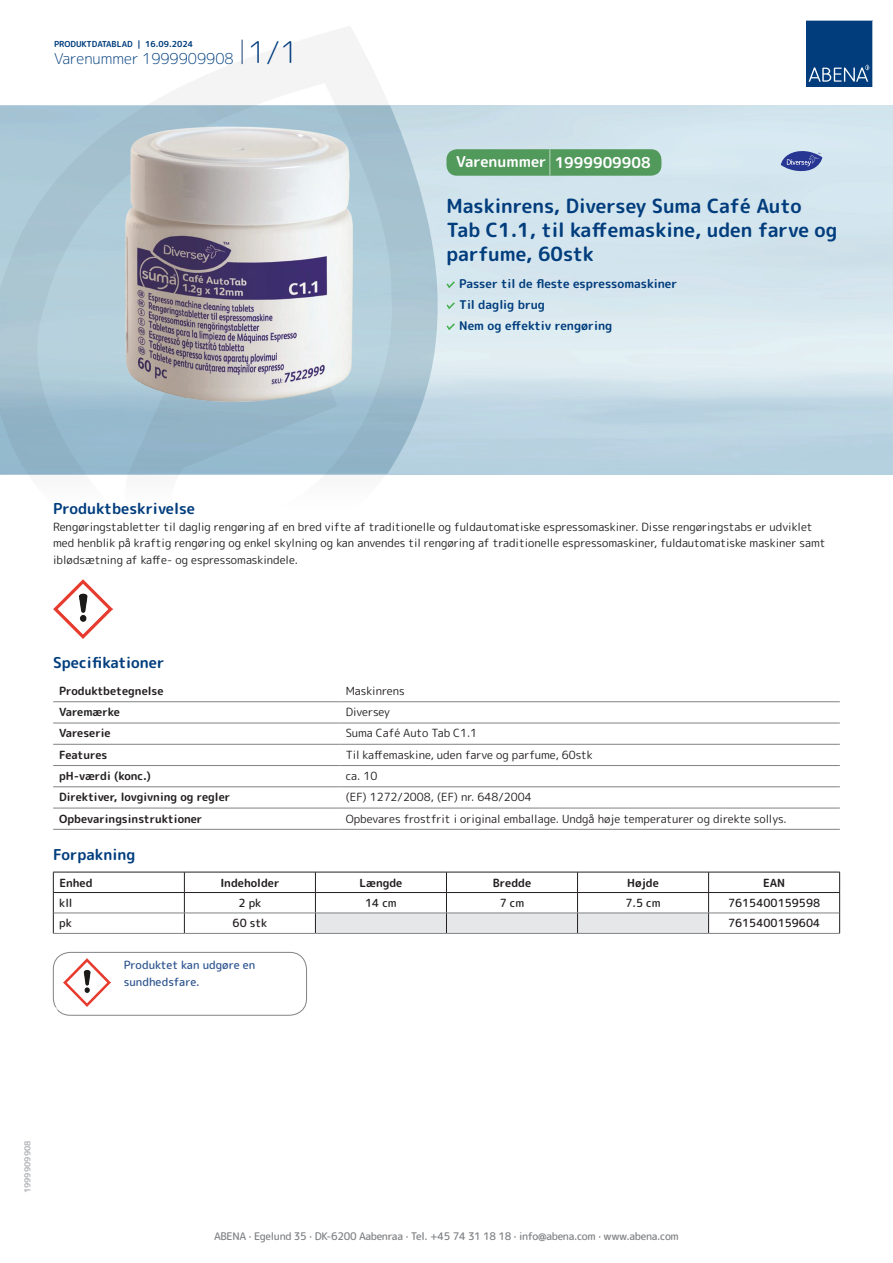
<style>
.page{position:relative;width:893px;height:1263px;background:#fff}
.page>*{position:absolute;margin:0;border:0;box-sizing:border-box;transform-origin:0 0}
.t1{font:700 19.5px/24px "Rounded Mplus 1 c";color:#013d7d}
.t2{font:700 15px "Rounded Mplus 1 c";color:#013d7d}
.t3{font:300 15px "Rounded Mplus 1 c";color:#013d7d}
.t4{font:700 15px "Rounded Mplus 1 c";color:#fff}
.t5{font:700 12px/21px "Rounded Mplus 1 c";color:#013d7d}
.t6{font:11.25px/16.5px "Rounded Mplus 1 c";color:#231f20}
.t7{font:700 11.25px "Rounded Mplus 1 c";color:#231f20}
.t8{font:500 11.25px "Rounded Mplus 1 c";color:#231f20}
.t9{font:500 11.25px/16.5px "Rounded Mplus 1 c";color:#305691}
.t10{font:500 10.5px "Rounded Mplus 1 c";letter-spacing:-.03em;color:#808285}
.t11{font:700 10.5px "Rounded Mplus 1 c";color:#fff}
.t12{font:700 8.25px "Rounded Mplus 1 c";color:#013d7d}
.t13{font:700 8.25px "Rounded Mplus 1 c";color:#b2b3b7}
.s1{font-size:30px}
.s2{font-size:25.5px}
</style>
<div class="page">
<svg style="left:0;top:26px;width:439px;height:584px"></svg>
<svg style="left:0;top:106px;width:438px;height:368px;background:#a5c3d2"></svg>
<svg style="left:242px;top:40px;width:1px;height:24px"></svg>
<svg style="left:806px;top:20px;width:67px;height:67px;background:#144b86"></svg>
<img style="left:125px;top:127px;width:228px;height:275px">
<img style="left:54px;top:580px;width:58px;height:58px">
<hr style="left:53px;top:701px;width:287px;height:1px;background:#808285">
<hr style="left:340px;top:701px;width:500px;height:1px;background:#808285">
<hr style="left:53px;top:723px;width:287px;height:1px;background:#808285">
<hr style="left:340px;top:723px;width:500px;height:1px;background:#808285">
<hr style="left:53px;top:744px;width:287px;height:1px;background:#808285">
<hr style="left:340px;top:744px;width:500px;height:1px;background:#808285">
<hr style="left:53px;top:765px;width:287px;height:1px;background:#808285">
<hr style="left:340px;top:765px;width:500px;height:1px;background:#808285">
<hr style="left:53px;top:786px;width:287px;height:1px;background:#808285">
<hr style="left:340px;top:786px;width:500px;height:1px;background:#808285">
<hr style="left:53px;top:808px;width:287px;height:1px;background:#808285">
<hr style="left:340px;top:808px;width:500px;height:1px;background:#808285">
<hr style="left:53px;top:829px;width:287px;height:1px;background:#808285">
<hr style="left:340px;top:829px;width:500px;height:1px;background:#808285">
<hr style="left:53px;top:872px;width:131px;height:1px;background:#231f20">
<hr style="left:184px;top:872px;width:131px;height:1px;background:#231f20">
<hr style="left:709px;top:872px;width:131px;height:1px;background:#231f20">
<hr style="left:53px;top:892px;width:131px;height:1px;background:#231f20">
<hr style="left:184px;top:892px;width:131px;height:1px;background:#231f20">
<hr style="left:709px;top:892px;width:131px;height:1px;background:#231f20">
<svg style="left:53px;top:872px;width:1px;height:61px"></svg>
<svg style="left:184px;top:872px;width:1px;height:61px"></svg>
<svg style="left:315px;top:872px;width:394px;height:61px"></svg>
<svg style="left:839px;top:872px;width:1px;height:61px"></svg>
<hr style="left:54px;top:913px;width:130px;height:1px;background:#808285">
<hr style="left:184px;top:913px;width:131px;height:1px;background:#808285">
<hr style="left:315px;top:913px;width:131px;height:1px;background:#808285">
<hr style="left:446px;top:913px;width:131px;height:1px;background:#808285">
<hr style="left:577px;top:913px;width:132px;height:1px;background:#808285">
<hr style="left:709px;top:913px;width:130px;height:1px;background:#808285">
<hr style="left:53px;top:933px;width:131px;height:1px;background:#808285">
<hr style="left:184px;top:933px;width:131px;height:1px;background:#808285">
<hr style="left:315px;top:933px;width:131px;height:1px;background:#808285">
<hr style="left:446px;top:933px;width:131px;height:1px;background:#808285">
<hr style="left:577px;top:933px;width:132px;height:1px;background:#808285">
<hr style="left:709px;top:933px;width:131px;height:1px;background:#808285">
<img style="left:63px;top:959px;width:47px;height:47px">
<div style="left:53px;top:952px;width:254px;height:63px;border:1px solid #808285;border-radius:17px"></div>
<svg style="left:446px;top:281px;width:9px;height:7px"></svg>
<svg style="left:446px;top:302px;width:9px;height:7px"></svg>
<svg style="left:446px;top:323px;width:9px;height:7px"></svg>
<div style="left:446px;top:149px;width:215px;height:27px;background:#52995c;border-radius:10px"></div>
<svg style="left:781px;top:151px;width:41px;height:20px"></svg>
<p class="t12" style="left:54px;top:38px;width:141px">PRODUKTDATABLAD | 16.09.2024</p>
<h2 class="t3" style="left:54px;top:48px;width:246px">Varenummer 1999909908 <span class="s1">1/1</span></h2>
<h2 class="t4" style="left:456px;top:152px;width:196px">Varenummer <span class="s2">|</span> 1999909908</h2>
<h1 class="t1" style="left:446px;top:194px;width:392px">Maskinrens, Diversey Suma Café Auto<br>Tab C1.1, til kaffemaskine, uden farve og parfume, 60stk</h1>
<p class="t5" style="left:459px;top:273px;width:220px">Passer til de fleste espressomaskiner<br>Til daglig brug<br>Nem og effektiv rengøring</p>
<h2 class="t2" style="left:53px;top:498px;width:143px">Produktbeskrivelse</h2>
<p class="t6" style="left:53px;top:518px;width:774px">Rengøringstabletter til daglig rengøring af en bred vifte af traditionelle og fuldautomatiske espressomaskiner. Disse rengøringstabs er udviklet med henblik på kraftig rengøring og enkel skylning og kan anvendes til rengøring af traditionelle espressomaskiner, fuldautomatiske maskiner samt iblødsætning af kaffe- og espressomaskindele.</p>
<h2 class="t2" style="left:53px;top:652px;width:113px">Specifikationer</h2>
<p class="t7" style="left:59px;top:683px;width:106px">Produktbetegnelse</p>
<p class="t6" style="left:346px;top:682px;width:61px">Maskinrens</p>
<p class="t7" style="left:59px;top:704px;width:62px">Varemærke</p>
<p class="t6" style="left:346px;top:704px;width:46px">Diversey</p>
<p class="t7" style="left:59px;top:725px;width:53px">Vareserie</p>
<p class="t6" style="left:346px;top:725px;width:133px">Suma Café Auto Tab C1.1</p>
<p class="t7" style="left:59px;top:747px;width:50px">Features</p>
<p class="t6" style="left:346px;top:746px;width:249px">Til kaffemaskine, uden farve og parfume, 60stk</p>
<p class="t7" style="left:59px;top:768px;width:93px">pH-værdi (konc.)</p>
<p class="t6" style="left:346px;top:768px;width:33px">ca. 10</p>
<p class="t7" style="left:59px;top:789px;width:173px">Direktiver, lovgivning og regler</p>
<p class="t6" style="left:346px;top:789px;width:188px">(EF) 1272/2008, (EF) nr. 648/2004</p>
<p class="t7" style="left:59px;top:810px;width:145px">Opbevaringsinstruktioner</p>
<p class="t6" style="left:346px;top:810px;width:442px">Opbevares frostfrit i original emballage. Undgå høje temperaturer og direkte sollys.</p>
<h2 class="t2" style="left:53px;top:843px;width:84px">Forpakning</h2>
<p class="t7" style="left:59px;top:874px;width:35px">Enhed</p>
<p class="t7" style="left:220px;top:874px;width:61px">Indeholder</p>
<p class="t7" style="left:359px;top:874px;width:44px">Længde</p>
<p class="t7" style="left:493px;top:874px;width:40px">Bredde</p>
<p class="t7" style="left:627px;top:874px;width:33px">Højde</p>
<p class="t7" style="left:763px;top:874px;width:24px">EAN</p>
<p class="t8" style="left:59px;top:895px;width:15px">kll</p>
<p class="t8" style="left:238px;top:895px;width:24px">2 pk</p>
<p class="t8" style="left:365px;top:895px;width:33px">14 cm</p>
<p class="t8" style="left:500px;top:895px;width:26px">7 cm</p>
<p class="t8" style="left:625px;top:895px;width:37px">7.5 cm</p>
<p class="t8" style="left:728px;top:895px;width:94px">7615400159598</p>
<p class="t8" style="left:59px;top:915px;width:14px">pk</p>
<p class="t8" style="left:233px;top:915px;width:36px">60 stk</p>
<p class="t8" style="left:728px;top:915px;width:94px">7615400159604</p>
<p class="t9" style="left:124px;top:957px;width:133px">Produktet kan udgøre en sundhedsfare.</p>
<p class="t11" style="left:53px;top:1004px;width:7px">*</p>
<p class="t13" style="left:22px;top:1193px;width:54px;rotate:-90deg">1999909908</p>
<p class="t10" style="left:214px;top:1229px;width:466px">ABENA · Egelund 35 · DK-6200 Aabenraa · Tel. +45 74 31 18 18 · info@abena.com · www.abena.com</p>
</div>
